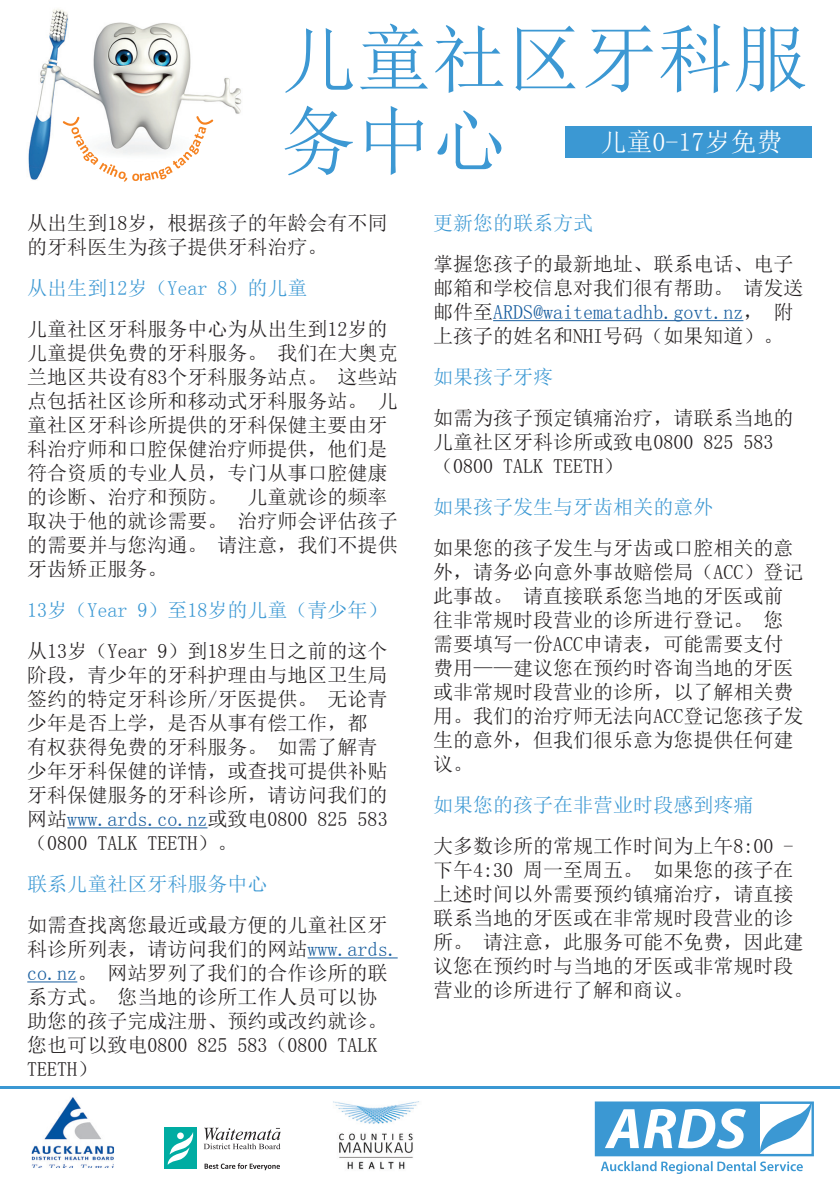
<style>
.page{position:relative;width:840px;height:1191px;background:#fff}
.page>*{position:absolute;margin:0;border:0;box-sizing:border-box;transform-origin:0 0}
.t1{font:75.2px/82.4px "Sim Sun";color:#3c98d3}
.t2{font:26px "Sim Sun";color:#fff}
.t3{font:20px/24px "Sim Sun";color:#231f20}
.t4{font:20px "Sim Sun";color:#3b98d3}
.s1{color:#175d9e}
</style>
<div class="page">
<hr style="left:0;top:1086px;width:839px;height:3px;background:#3b98d3">
<div style="left:595px;top:1102px;width:217px;height:53px;background:#3b98d3"></div>
<svg style="left:760px;top:1104px;width:50px;height:49px"></svg>
<div style="left:594px;top:1101px;width:219px;height:55px;border:2px solid #3b98d3"></div>
<svg style="left:605px;top:1108px;width:140px;height:40px"></svg>
<svg style="left:601px;top:1161px;width:201px;height:13px"></svg>
<img style="left:33px;top:1097px;width:80px;height:70px">
<div style="left:31px;top:1095px;width:84px;height:74px;border:1px solid #fff"></div>
<img style="left:333px;top:1101px;width:86px;height:69px">
<div style="left:164px;top:1127px;width:32px;height:41px;background:#00aca2"></div>
<svg style="left:167px;top:1132px;width:27px;height:32px"></svg>
<svg style="left:204px;top:1163px;width:76px;height:7px"></svg>
<svg style="left:203px;top:1127px;width:77px;height:22px"></svg>
<img style="left:28px;top:9px;width:214px;height:171px">
<div style="left:564px;top:126px;width:246px;height:32px;background:#3b98d3"></div>
<svg style="left:61px;top:114px;width:154px;height:68px"></svg>
<hr style="left:67px;top:827px;width:140px;height:1px;background:#175d9e">
<hr style="left:307px;top:957px;width:90px;height:1px;background:#175d9e">
<hr style="left:27px;top:981px;width:50px;height:1px;background:#175d9e">
<hr style="left:493px;top:320px;width:250px;height:1px;background:#175d9e">
<h1 class="t1" style="left:281px;top:17px;width:528px">儿童社区牙科服务中心</h1>
<h2 class="t2" style="left:600px;top:129px;width:183px">儿童0-17岁免费</h2>
<p class="t3" style="left:27px;top:211px;width:362px">从出生到18岁，根据孩子的年龄会有不同的牙科医生为孩子提供牙科治疗。</p>
<p class="t4" style="left:27px;top:278px;width:282px">从出生到12岁（Year 8）的儿童</p>
<p class="t3" style="left:27px;top:317px;width:372px">儿童社区牙科服务中心为从出生到12岁的儿童提供免费的牙科服务。 我们在大奥克兰地区共设有83个牙科服务站点。 这些站点包括社区诊所和移动式牙科服务站。 儿童社区牙科诊所提供的牙科保健主要由牙科治疗师和口腔保健治疗师提供，他们是符合资质的专业人员，专门从事口腔健康的诊断、治疗和预防。 儿童就诊的频率取决于他的就诊需要。 治疗师会评估孩子的需要并与您沟通。 请注意，我们不提供牙齿矫正服务。</p>
<p class="t4" style="left:27px;top:600px;width:362px">13岁（Year 9）至18岁的儿童（青少年）</p>
<p class="t3" style="left:27px;top:639px;width:362px">从13岁（Year 9）到18岁生日之前的这个阶段，青少年的牙科护理由与地区卫生局签约的特定牙科诊所/牙医提供。 无论青少年是否上学，是否从事有偿工作，都有权获得免费的牙科服务。 如需了解青少年牙科保健的详情，或查找可提供补贴牙科保健服务的牙科诊所，请访问我们的网站<span class="s1">www.ards.co.nz</span>或致电0800 825 583（0800 TALK TEETH）。</p>
<p class="t4" style="left:27px;top:874px;width:242px">联系儿童社区牙科服务中心</p>
<p class="t3" style="left:27px;top:913px;width:372px">如需查找离您最近或最方便的儿童社区牙科诊所列表，请访问我们的网站<span class="s1">www.ards. co.nz</span>。 网站罗列了我们的合作诊所的联系方式。 您当地的诊所工作人员可以协助您的孩子完成注册、预约或改约就诊。您也可以致电0800 825 583（0800 TALK<br>TEETH）</p>
<p class="t4" style="left:433px;top:213px;width:162px">更新您的联系方式</p>
<p class="t3" style="left:433px;top:252px;width:372px">掌握您孩子的最新地址、联系电话、电子邮箱和学校信息对我们很有帮助。 请发送邮件至<span class="s1">ARDS@waitematadhb.govt.nz</span>， 附上孩子的姓名和NHI号码（如果知道）。</p>
<p class="t4" style="left:433px;top:367px;width:122px">如果孩子牙疼</p>
<p class="t3" style="left:433px;top:406px;width:362px">如需为孩子预定镇痛治疗，请联系当地的儿童社区牙科诊所或致电0800 825 583（0800 TALK TEETH）</p>
<p class="t4" style="left:433px;top:497px;width:282px">如果孩子发生与牙齿相关的意外</p>
<p class="t3" style="left:433px;top:536px;width:372px">如果您的孩子发生与牙齿或口腔相关的意外，请务必向意外事故赔偿局（ACC）登记此事故。 请直接联系您当地的牙医或前往非常规时段营业的诊所进行登记。 您需要填写一份ACC申请表，可能需要支付费用——建议您在预约时咨询当地的牙医或非常规时段营业的诊所，以了解相关费用。我们的治疗师无法向ACC登记您孩子发生的意外，但我们很乐意为您提供任何建议。</p>
<p class="t4" style="left:433px;top:795px;width:322px">如果您的孩子在非营业时段感到疼痛</p>
<p class="t3" style="left:433px;top:834px;width:372px">大多数诊所的常规工作时间为上午8:00 -下午4:30 周一至周五。 如果您的孩子在上述时间以外需要预约镇痛治疗，请直接联系当地的牙医或在非常规时段营业的诊所。 请注意，此服务可能不免费，因此建议您在预约时与当地的牙医或非常规时段营业的诊所进行了解和商议。</p>
</div>
